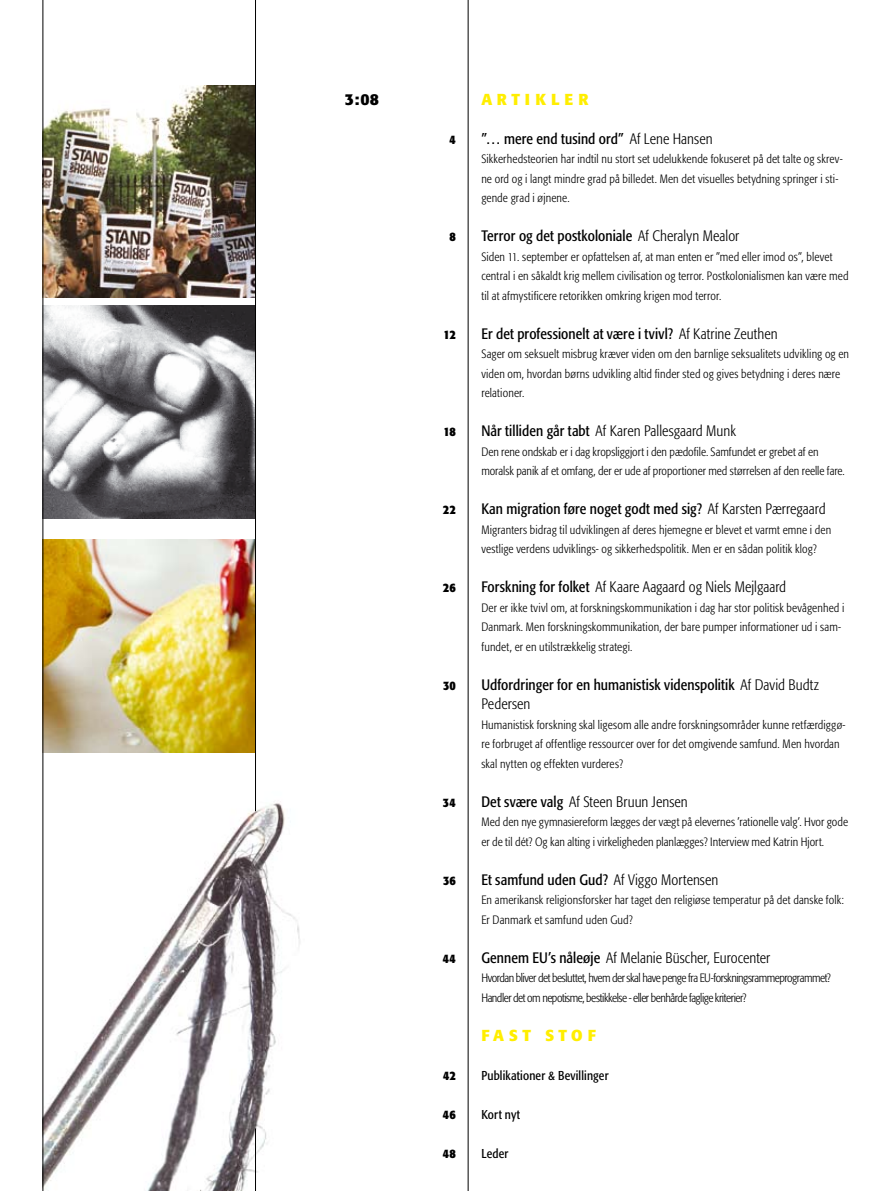
<style>
.page{position:relative;width:893px;height:1191px;background:#fff}
.page>*{position:absolute;margin:0;border:0;box-sizing:border-box;transform-origin:0 0}
.t1{font:700 15.75px "Formata";letter-spacing:.3em;color:#fe0}
.t2{font:700 15.75px "Formata";letter-spacing:.28em;color:#fe0}
.t3{font:700 15.75px "Formata";color:#000}
.t4{font:condensed 15px/19.5px "Formata";letter-spacing:.005em;color:#000}
.t5{font:300 condensed 15px "Formata";letter-spacing:.005em;color:#000}
.t6{font:condensed 12.75px "Formata";letter-spacing:.015em;color:#000}
.t7{font:700 condensed 12.75px "Formata";letter-spacing:.01em;color:#000}
.t8{font:300 condensed 12px/19.5px "Formata";letter-spacing:.01em;color:#000}
.t9{font:300 condensed 12px/19.5px "Formata";letter-spacing:-.035em;color:#000}
.s1{font-weight:300}
.s2{font-weight:400}
</style>
<div class="page">
<img style="left:44px;top:539px;width:211px;height:214px">
<img style="left:44px;top:803px;width:256px;height:388px">
<img style="left:44px;top:85px;width:211px;height:213px">
<hr style="left:468px;top:0;width:1px;height:1191px;background:#000">
<img style="left:44px;top:305px;width:211px;height:214px">
<hr style="left:43px;top:0;width:1px;height:1191px;background:#000">
<hr style="left:255px;top:1128px;width:1px;height:63px;background:#000">
<hr style="left:255px;top:0;width:1px;height:811px;background:#000">
<h1 class="t3" style="left:345px;top:89px;width:36px">3:08</h1>
<h1 class="t1" style="left:481px;top:89px;width:109px">ARTIKLER</h1>
<p class="t7" style="left:449px;top:131px;width:8px">4</p>
<p class="t4" style="left:481px;top:129px;width:233px">”… mere end tusind ord” <span class="s1">Af Lene Hansen</span></p>
<p class="t8" style="left:481px;top:149px;width:363px">Sikkerhedsteorien har indtil nu stort set udelukkende fokuseret på det talte og skrev&shy;ne ord og i langt mindre grad på billedet. Men det visuelles betydning springer i sti&shy;gende grad i øjnene.</p>
<p class="t7" style="left:449px;top:229px;width:8px">8</p>
<p class="t4" style="left:481px;top:226px;width:260px">Terror og det postkoloniale <span class="s1">Af Cheralyn Mealor</span></p>
<p class="t8" style="left:481px;top:247px;width:369px">Siden 11. september er opfattelsen af, at man enten er ”med eller imod os”, blevet central i en såkaldt krig mellem civilisation og terror. Postkolonialismen kan være med til at afmystificere retorikken omkring krigen mod terror.</p>
<p class="t7" style="left:443px;top:326px;width:14px">12</p>
<p class="t4" style="left:481px;top:324px;width:298px">Er det professionelt at være i tvivl? <span class="s1">Af Katrine Zeuthen</span></p>
<p class="t8" style="left:481px;top:344px;width:369px">Sager om seksuelt misbrug kræver viden om den barnlige seksualitets udvikling og en viden om, hvordan børns udvikling altid finder sted og gives betydning i deres nære relationer.</p>
<p class="t7" style="left:443px;top:424px;width:14px">18</p>
<p class="t5" style="left:481px;top:422px;width:256px"><span class="s2">Når tilliden går tabt</span> Af Karen Pallesgaard Munk</p>
<p class="t8" style="left:481px;top:442px;width:365px">Den rene ondskab er i dag kropsliggjort i den pædofile. Samfundet er grebet af en moralsk panik af et omfang, der er ude af proportioner med størrelsen af den reelle fare.</p>
<p class="t7" style="left:443px;top:502px;width:14px">22</p>
<p class="t4" style="left:481px;top:499px;width:346px">Kan migration føre noget godt med sig? <span class="s1">Af Karsten Pærregaard</span></p>
<p class="t8" style="left:481px;top:520px;width:351px">Migranters bidrag til udviklingen af deres hjemegne er blevet et varmt emne i den vestlige verdens udviklings- og sikkerhedspolitik. Men er en sådan politik klog?</p>
<p class="t7" style="left:443px;top:580px;width:14px">26</p>
<p class="t5" style="left:481px;top:578px;width:306px"><span class="s2">Forskning for folket</span> Af Kaare Aagaard og Niels Mejlgaard</p>
<p class="t8" style="left:481px;top:598px;width:365px">Der er ikke tvivl om, at forskningskommunikation i dag har stor politisk bevågenhed i<br>Danmark. Men forskningskommunikation, der bare pumper informationer ud i sam&shy;fundet, er en utilstrækkelig strategi.</p>
<p class="t7" style="left:443px;top:677px;width:14px">30</p>
<p class="t4" style="left:481px;top:675px;width:339px">Udfordringer for en humanistisk videnspolitik <span class="s1">Af David Budtz<br>Pedersen</span></p>
<p class="t8" style="left:481px;top:715px;width:366px">Humanistisk forskning skal ligesom alle andre forskningsområder kunne retfærdiggø&shy;re forbruget af offentlige ressourcer over for det omgivende samfund. Men hvordan skal nytten og effekten vurderes?</p>
<p class="t7" style="left:443px;top:794px;width:14px">34</p>
<p class="t5" style="left:481px;top:793px;width:208px"><span class="s2">Det svære valg</span> Af Steen Bruun Jensen</p>
<p class="t8" style="left:481px;top:812px;width:368px">Med den nye gymnasiereform lægges der vægt på elevernes ’rationelle valg’. Hvor gode er de til dét? Og kan alting i virkeligheden planlægges? Interview med Katrin Hjort.</p>
<p class="t7" style="left:443px;top:872px;width:14px">36</p>
<p class="t4" style="left:481px;top:870px;width:238px">Et samfund uden Gud? <span class="s1">Af Viggo Mortensen</span></p>
<p class="t8" style="left:481px;top:890px;width:364px">En amerikansk religionsforsker har taget den religiøse temperatur på det danske folk:<br>Er Danmark et samfund uden Gud?</p>
<p class="t7" style="left:443px;top:950px;width:15px">44</p>
<p class="t5" style="left:481px;top:949px;width:290px"><span class="s2">Gennem EU’s nåleøje</span> Af Melanie Büscher, Eurocenter</p>
<p class="t9" style="left:481px;top:968px;width:351px">Hvordan bliver det besluttet, hvem der skal have penge fra EU-forskningsrammeprogrammet?<br>Handler det om nepotisme, bestikkelse - eller benhårde faglige kriterier?</p>
<h1 class="t2" style="left:481px;top:1025px;width:115px">FAST STOF</h1>
<p class="t7" style="left:443px;top:1067px;width:14px">42</p>
<p class="t6" style="left:481px;top:1068px;width:129px">Publikationer &amp; Bevillinger</p>
<p class="t7" style="left:443px;top:1106px;width:15px">46</p>
<p class="t6" style="left:481px;top:1107px;width:40px">Kort nyt</p>
<p class="t7" style="left:443px;top:1145px;width:15px">48</p>
<p class="t6" style="left:481px;top:1146px;width:29px">Leder</p>
</div>
